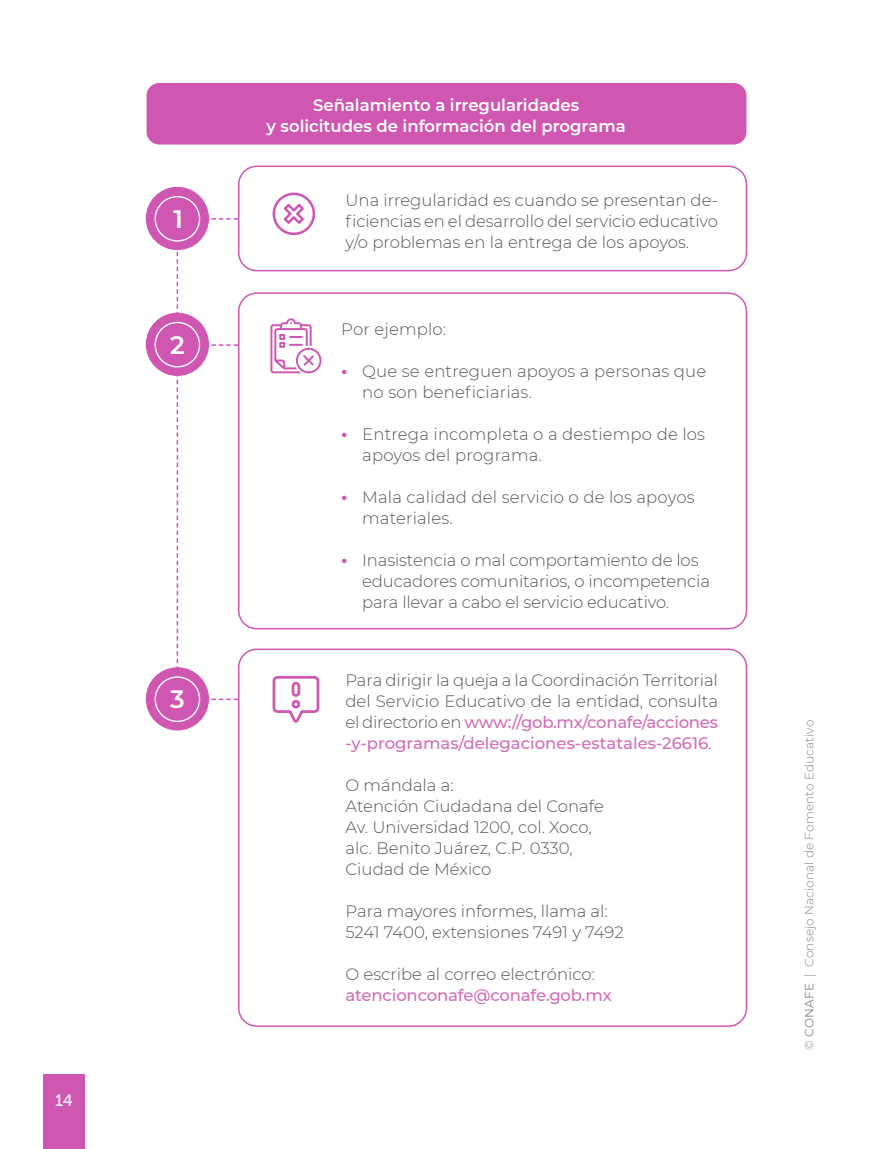
<style>
.page{position:relative;width:893px;height:1149px;background:#fff}
.page>*{position:absolute;margin:0;border:0;box-sizing:border-box;transform-origin:0 0}
.t1{font:600 25.05px "Montserrat";color:#fff}
.t2{font:300 16.5px/21px "Montserrat";color:#575756}
.t3{font:600 16.5px/21px "Montserrat";color:#fff;text-align:center}
.t4{font:500 16.5px "Montserrat";letter-spacing:-.01em;color:#d36cb8}
.t5{font:16.5px "Museo Sans 500";color:#fff}
.t6{font:300 12px "Montserrat";letter-spacing:.015em;color:#878787}
.s1{font-weight:700;font-size:18px;color:#d057b1}
.s2{font-weight:500;color:#d36cb8}
.s3{font-weight:400}
</style>
<div class="page">
<div style="left:43px;top:1074px;width:42px;height:74px;background:#d057b1"></div>
<svg style="left:177px;top:250px;width:1px;height:417px"></svg>
<div style="left:238px;top:165px;width:509px;height:106px;border:2px solid #d057b1;border-radius:18px"></div>
<div style="left:147px;top:83px;width:599px;height:61px;background:#d057b1;border-radius:13px"></div>
<div style="left:238px;top:292px;width:509px;height:337px;border:2px solid #d057b1;border-radius:18px"></div>
<div style="left:238px;top:648px;width:509px;height:378px;border:2px solid #d057b1;border-radius:18px"></div>
<div style="left:146px;top:187px;width:63px;height:63px;background:#d057b1;border-radius:50%"></div>
<div style="left:155px;top:196px;width:45px;height:45px;border:1px solid #fff;border-radius:50%"></div>
<div style="left:146px;top:667px;width:63px;height:63px;background:#d057b1;border-radius:50%"></div>
<div style="left:155px;top:676px;width:45px;height:45px;border:1px solid #fff;border-radius:50%"></div>
<div style="left:146px;top:312px;width:63px;height:64px;background:#d057b1;border-radius:50%"></div>
<div style="left:155px;top:322px;width:45px;height:45px;border:1px solid #fff;border-radius:50%"></div>
<svg style="left:211px;top:218px;width:27px;height:1px"></svg>
<svg style="left:211px;top:344px;width:27px;height:2px"></svg>
<svg style="left:211px;top:698px;width:27px;height:2px"></svg>
<svg style="left:270px;top:318px;width:51px;height:55px"></svg>
<svg style="left:273px;top:676px;width:46px;height:46px"></svg>
<svg style="left:273px;top:192px;width:42px;height:43px"></svg>
<p class="t5" style="left:55px;top:1090px;width:19px">14</p>
<h1 class="t1" style="left:173px;top:201px;width:11px">1</h1>
<h1 class="t1" style="left:170px;top:327px;width:16px">2</h1>
<h1 class="t1" style="left:170px;top:681px;width:16px">3</h1>
<p class="t3" style="left:266px;top:94px;width:361px">Señalamiento a irregularidades<br>y solicitudes de información del programa</p>
<p class="t2" style="left:345px;top:189px;width:374px;text-align:justify">Una irregularidad es cuando se presentan de&shy;ficiencias en el desarrollo del servicio educativo y/o problemas en la entrega de los apoyos.</p>
<p class="t2" style="left:341px;top:318px;width:106px">Por ejemplo:</p>
<p class="t2" style="left:362px;top:360px;width:346px;text-indent:-21px"><span class="s1">•</span> Que se entreguen apoyos a personas que no son beneficiarias.</p>
<p class="t2" style="left:362px;top:423px;width:344px;text-indent:-21px"><span class="s1">•</span> Entrega incompleta o a destiempo de los apoyos del programa.</p>
<p class="t2" style="left:362px;top:486px;width:334px;text-indent:-21px"><span class="s1">•</span> Mala calidad del servicio o de los apoyos materiales.</p>
<p class="t2" style="left:362px;top:549px;width:349px;text-indent:-21px"><span class="s1">•</span> Inasistencia o mal comportamiento de los educadores comunitarios, o incompetencia para llevar a cabo el servicio educativo.</p>
<p class="t2" style="left:345px;top:668px;width:374px;text-align:justify">Para dirigir la queja a la Coordinación Territorial del Servicio Educativo de la entidad, consulta el directorio en <span class="s2">www://gob.mx/conafe/acciones -y-programas/delegaciones-estatales-26616</span>.</p>
<p class="t2" style="left:345px;top:773px;width:260px">O mándala a:<br>Atención Ciudadana del Conafe<br>Av. Universidad 1200, col. Xoco, alc. Benito Juárez, C.P. 0330,<br>Ciudad de México</p>
<p class="t2" style="left:345px;top:899px;width:280px">Para mayores informes, llama al:<br>5241 7400, extensiones 7491 y 7492</p>
<p class="t2" style="left:345px;top:962px;width:251px">O escribe al correo electrónico:</p>
<p class="t4" style="left:345px;top:983px;width:268px">atencionconafe@conafe.gob.mx</p>
<p class="t6" style="left:801px;top:1049px;width:331px;rotate:-90deg">© <span class="s3">CONAFE</span> | Consejo Nacional de Fomento Educativo</p>
</div>
